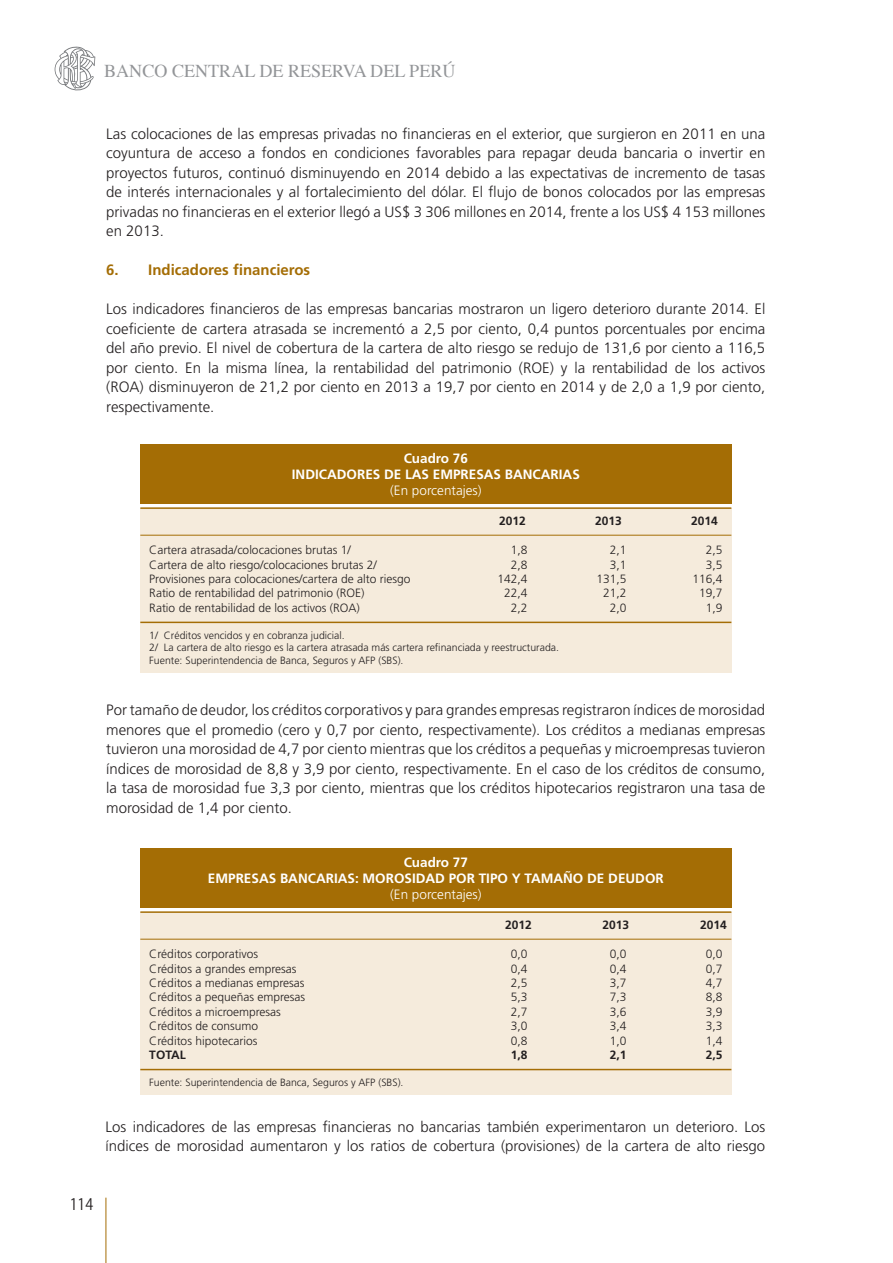
<style>
.page{position:relative;width:893px;height:1263px;background:#fff}
.page>*{position:absolute;margin:0;border:0;box-sizing:border-box;transform-origin:0 0}
.t1{font:18.15px "Times";color:#939598}
.t2{font:15.75px "Koz Go Pro";color:#231f20;scale:.9 1}
.t3{font:300 15px/19.5px "Frutiger";color:#231f20;text-align:justify}
.t4{font:700 15px "Frutiger";color:#a46d05}
.t5{font:700 13.5px "Frutiger";color:#fff}
.t6{font:300 13.5px "Frutiger";color:#fff}
.t7{font:300 12px "Frutiger";color:#231f20}
.t8{font:700 12px "Frutiger";color:#231f20}
.t9{font:300 10.5px "Frutiger";color:#231f20}
</style>
<div class="page">
<hr style="left:106px;top:1197px;width:1px;height:66px;background:#a46d05">
<svg style="left:55px;top:46px;width:40px;height:45px"></svg>
<div style="left:140px;top:508px;width:591px;height:164px;background:#f5ebdc"></div>
<hr style="left:140px;top:535px;width:591px;height:1px;background:#a46d05">
<hr style="left:140px;top:622px;width:591px;height:1px;background:#a46d05">
<div style="left:140px;top:444px;width:591px;height:60px;background:#a46d05"></div>
<hr style="left:140px;top:507px;width:591px;height:2px;background:#a46d05">
<div style="left:140px;top:912px;width:591px;height:182px;background:#f5ebdc"></div>
<hr style="left:140px;top:939px;width:591px;height:1px;background:#a46d05">
<hr style="left:140px;top:1069px;width:591px;height:1px;background:#a46d05">
<div style="left:140px;top:848px;width:591px;height:60px;background:#a46d05"></div>
<hr style="left:140px;top:911px;width:591px;height:2px;background:#a46d05">
<p class="t1" style="left:104px;top:54px;width:353px">BANCO CENTRAL DE RESERVA DEL PERÚ</p>
<p class="t3" style="left:106px;top:124px;width:661px">Las colocaciones de las empresas privadas no financieras en el exterior, que surgieron en 2011 en una coyuntura de acceso a fondos en condiciones favorables para repagar deuda bancaria o invertir en proyectos futuros, continuó disminuyendo en 2014 debido a las expectativas de incremento de tasas de interés internacionales y al fortalecimiento del dólar. El flujo de bonos colocados por las empresas privadas no financieras en el exterior llegó a US$ 3 306 millones en 2014, frente a los US$ 4 153 millones en 2013.</p>
<p class="t4" style="left:106px;top:261px;width:205px">6. Indicadores financieros</p>
<p class="t3" style="left:106px;top:300px;width:661px">Los indicadores financieros de las empresas bancarias mostraron un ligero deterioro durante 2014. El coeficiente de cartera atrasada se incrementó a 2,5 por ciento, 0,4 puntos porcentuales por encima del año previo. El nivel de cobertura de la cartera de alto riesgo se redujo de 131,6 por ciento a 116,5 por ciento. En la misma línea, la rentabilidad del patrimonio (ROE) y la rentabilidad de los activos (ROA) disminuyeron de 21,2 por ciento en 2013 a 19,7 por ciento en 2014 y de 2,0 a 1,9 por ciento, respectivamente.</p>
<p class="t5" style="left:404px;top:450px;width:66px">Cuadro 76</p>
<p class="t5" style="left:292px;top:466px;width:290px">INDICADORES DE LAS EMPRESAS BANCARIAS</p>
<p class="t6" style="left:390px;top:483px;width:93px">(En porcentajes)</p>
<p class="t8" style="left:499px;top:514px;width:28px">2012</p>
<p class="t8" style="left:595px;top:514px;width:28px">2013</p>
<p class="t8" style="left:691px;top:514px;width:28px">2014</p>
<p class="t7" style="left:149px;top:543px;width:203px">Cartera atrasada/colocaciones brutas 1/</p>
<p class="t7" style="left:511px;top:543px;width:18px">1,8</p>
<p class="t7" style="left:610px;top:543px;width:18px">2,1</p>
<p class="t7" style="left:706px;top:543px;width:18px">2,5</p>
<p class="t7" style="left:149px;top:558px;width:229px">Cartera de alto riesgo/colocaciones brutas 2/</p>
<p class="t7" style="left:511px;top:558px;width:18px">2,8</p>
<p class="t7" style="left:610px;top:558px;width:18px">3,1</p>
<p class="t7" style="left:706px;top:558px;width:18px">3,5</p>
<p class="t7" style="left:149px;top:572px;width:263px">Provisiones para colocaciones/cartera de alto riesgo</p>
<p class="t7" style="left:497px;top:572px;width:32px">142,4</p>
<p class="t7" style="left:596px;top:572px;width:32px">131,5</p>
<p class="t7" style="left:692px;top:572px;width:32px">116,4</p>
<p class="t7" style="left:149px;top:586px;width:217px">Ratio de rentabilidad del patrimonio (ROE)</p>
<p class="t7" style="left:504px;top:586px;width:25px">22,4</p>
<p class="t7" style="left:603px;top:586px;width:25px">21,2</p>
<p class="t7" style="left:699px;top:586px;width:25px">19,7</p>
<p class="t7" style="left:149px;top:601px;width:212px">Ratio de rentabilidad de los activos (ROA)</p>
<p class="t7" style="left:511px;top:601px;width:18px">2,2</p>
<p class="t7" style="left:610px;top:601px;width:18px">2,0</p>
<p class="t7" style="left:706px;top:601px;width:18px">1,9</p>
<p class="t9" style="left:149px;top:629px;width:197px">1/ Créditos vencidos y en cobranza judicial.</p>
<p class="t9" style="left:149px;top:642px;width:411px">2/ La cartera de alto riesgo es la cartera atrasada más cartera refinanciada y reestructurada.</p>
<p class="t9" style="left:149px;top:654px;width:256px">Fuente: Superintendencia de Banca, Seguros y AFP (SBS).</p>
<p class="t3" style="left:106px;top:700px;width:661px">Por tamaño de deudor, los créditos corporativos y para grandes empresas registraron índices de morosidad menores que el promedio (cero y 0,7 por ciento, respectivamente). Los créditos a medianas empresas tuvieron una morosidad de 4,7 por ciento mientras que los créditos a pequeñas y microempresas tuvieron índices de morosidad de 8,8 y 3,9 por ciento, respectivamente. En el caso de los créditos de consumo, la tasa de morosidad fue 3,3 por ciento, mientras que los créditos hipotecarios registraron una tasa de morosidad de 1,4 por ciento.</p>
<p class="t5" style="left:404px;top:854px;width:66px">Cuadro 77</p>
<p class="t5" style="left:208px;top:870px;width:457px">EMPRESAS BANCARIAS: MOROSIDAD POR TIPO Y TAMAÑO DE DEUDOR</p>
<p class="t6" style="left:390px;top:887px;width:93px">(En porcentajes)</p>
<p class="t8" style="left:505px;top:918px;width:28px">2012</p>
<p class="t8" style="left:602px;top:918px;width:28px">2013</p>
<p class="t8" style="left:700px;top:918px;width:28px">2014</p>
<p class="t7" style="left:149px;top:947px;width:110px">Créditos corporativos</p>
<p class="t7" style="left:511px;top:947px;width:18px">0,0</p>
<p class="t7" style="left:610px;top:947px;width:18px">0,0</p>
<p class="t7" style="left:706px;top:947px;width:18px">0,0</p>
<p class="t7" style="left:149px;top:962px;width:149px">Créditos a grandes empresas</p>
<p class="t7" style="left:511px;top:962px;width:18px">0,4</p>
<p class="t7" style="left:610px;top:962px;width:18px">0,4</p>
<p class="t7" style="left:706px;top:962px;width:18px">0,7</p>
<p class="t7" style="left:149px;top:976px;width:157px">Créditos a medianas empresas</p>
<p class="t7" style="left:511px;top:976px;width:18px">2,5</p>
<p class="t7" style="left:610px;top:976px;width:18px">3,7</p>
<p class="t7" style="left:706px;top:976px;width:18px">4,7</p>
<p class="t7" style="left:149px;top:990px;width:157px">Créditos a pequeñas empresas</p>
<p class="t7" style="left:511px;top:990px;width:18px">5,3</p>
<p class="t7" style="left:610px;top:990px;width:18px">7,3</p>
<p class="t7" style="left:706px;top:990px;width:18px">8,8</p>
<p class="t7" style="left:149px;top:1005px;width:133px">Créditos a microempresas</p>
<p class="t7" style="left:511px;top:1005px;width:18px">2,7</p>
<p class="t7" style="left:610px;top:1005px;width:18px">3,6</p>
<p class="t7" style="left:706px;top:1005px;width:18px">3,9</p>
<p class="t7" style="left:149px;top:1019px;width:110px">Créditos de consumo</p>
<p class="t7" style="left:511px;top:1019px;width:18px">3,0</p>
<p class="t7" style="left:610px;top:1019px;width:18px">3,4</p>
<p class="t7" style="left:706px;top:1019px;width:18px">3,3</p>
<p class="t7" style="left:149px;top:1034px;width:110px">Créditos hipotecarios</p>
<p class="t7" style="left:511px;top:1034px;width:18px">0,8</p>
<p class="t7" style="left:610px;top:1034px;width:18px">1,0</p>
<p class="t7" style="left:706px;top:1034px;width:18px">1,4</p>
<p class="t8" style="left:149px;top:1048px;width:38px">TOTAL</p>
<p class="t8" style="left:511px;top:1048px;width:18px">1,8</p>
<p class="t8" style="left:610px;top:1048px;width:18px">2,1</p>
<p class="t8" style="left:706px;top:1048px;width:18px">2,5</p>
<p class="t9" style="left:149px;top:1076px;width:256px">Fuente: Superintendencia de Banca, Seguros y AFP (SBS).</p>
<p class="t3" style="left:106px;top:1117px;width:661px">Los indicadores de las empresas financieras no bancarias también experimentaron un deterioro. Los índices de morosidad aumentaron y los ratios de cobertura (provisiones) de la cartera de alto riesgo</p>
<p class="t2" style="left:70px;top:1194px;width:28px">114</p>
</div>
